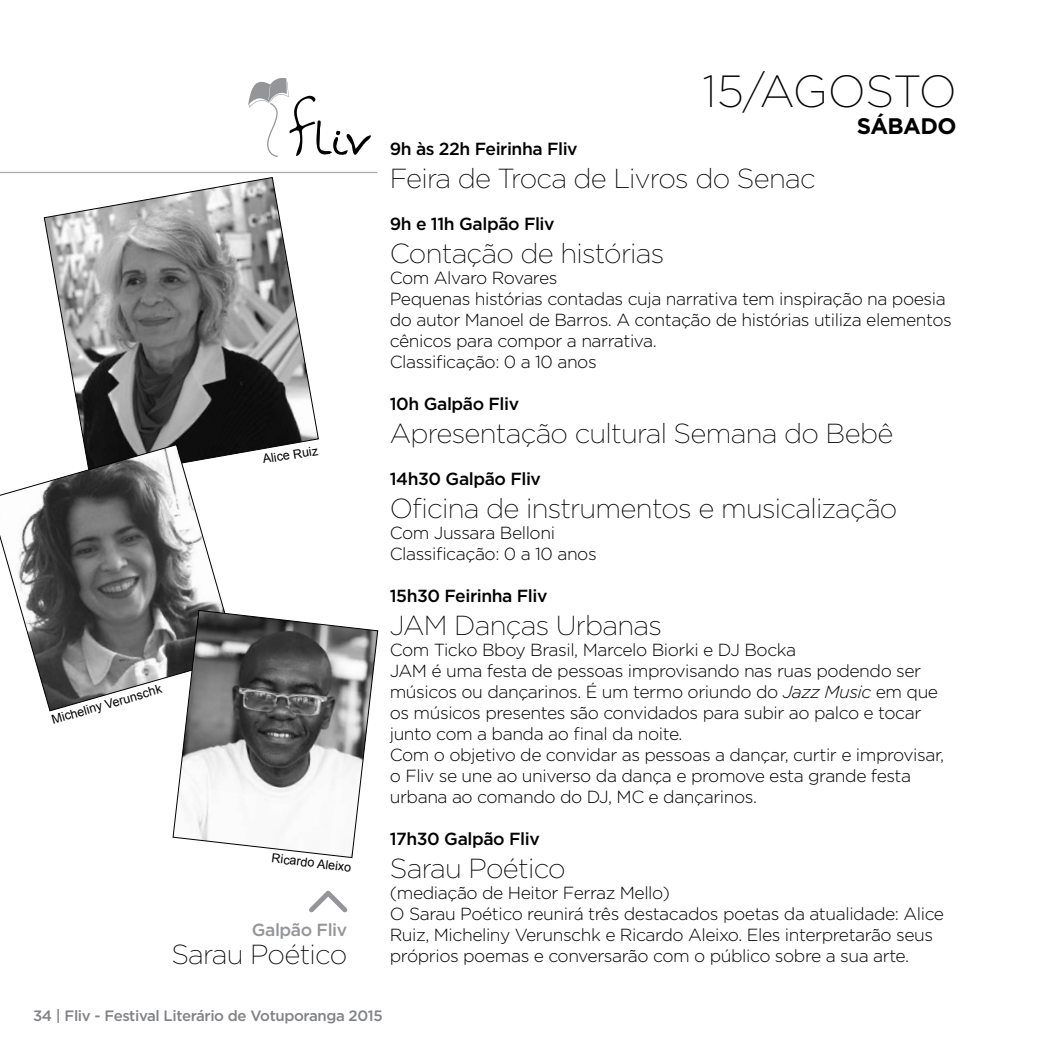
<style>
.page{position:relative;width:1063px;height:1063px;background:#fff}
.page>*{position:absolute;margin:0;border:0;box-sizing:border-box;transform-origin:0 0}
.t1{font:200 45px "Gotham";letter-spacing:-.01em;color:#000}
.t2{font:200 27.5px "Gotham";letter-spacing:-.025em;color:#000}
.t3{font:700 22.5px "Gotham";letter-spacing:-.025em;color:#000}
.t4{font:300 17.5px/21px "Gotham";letter-spacing:-.025em;color:#000}
.t5{font:500 17.5px "Gotham";letter-spacing:-.025em;color:#000}
.t6{font:500 17.5px "Gotham";letter-spacing:-.025em;color:#939598}
.t7{font:500 15px "Gotham";letter-spacing:-.025em;color:#808285}
.t8{font:12.5px "Arial";color:#000}
.s1{font-style:italic}
</style>
<div class="page">
<svg style="left:248px;top:78px;width:123px;height:79px"></svg>
<hr style="left:0;top:172px;width:377px;height:1px;background:#a7a9ac">
<svg style="left:309px;top:891px;width:39px;height:22px"></svg>
<svg style="left:44px;top:177px;width:275px;height:277px"></svg>
<svg style="left:0;top:444px;width:238px;height:268px"></svg>
<svg style="left:172px;top:610px;width:206px;height:248px"></svg>
<p class="t8" style="left:262px;top:451px;width:57px;rotate:-9deg">Alice Ruiz</p>
<p class="t8" style="left:50px;top:712px;width:115px;rotate:-16deg">Micheliny Verunschk</p>
<p class="t8" style="left:273px;top:850px;width:81px;rotate:7deg">Ricardo Aleixo</p>
<p class="t6" style="left:252px;top:919px;width:97px">Galpão Fliv</p>
<h2 class="t2" style="left:171px;top:937px;width:177px">Sarau Poético</h2>
<h1 class="t1" style="left:703px;top:63px;width:256px">15/AGOSTO</h1>
<p class="t3" style="left:857px;top:111px;width:101px">SÁBADO</p>
<p class="t5" style="left:390px;top:137px;width:189px">9h às 22h Feirinha Fliv</p>
<h2 class="t2" style="left:390px;top:161px;width:427px">Feira de Troca de Livros do Senac</h2>
<p class="t5" style="left:390px;top:212px;width:166px">9h e 11h Galpão Fliv</p>
<h2 class="t2" style="left:390px;top:236px;width:276px">Contação de histórias</h2>
<p class="t4" style="left:390px;top:267px;width:564px">Com Alvaro Rovares<br>Pequenas histórias contadas cuja narrativa tem inspiração na poesia do autor Manoel de Barros. A contação de histórias utiliza elementos cênicos para compor a narrativa.<br>Classificação: 0 a 10 anos</p>
<p class="t5" style="left:390px;top:392px;width:131px">10h Galpão Fliv</p>
<h2 class="t2" style="left:390px;top:416px;width:505px">Apresentação cultural Semana do Bebê</h2>
<p class="t5" style="left:390px;top:467px;width:153px">14h30 Galpão Fliv</p>
<h2 class="t2" style="left:390px;top:491px;width:509px">Oficina de instrumentos e musicalização</h2>
<p class="t4" style="left:390px;top:522px;width:208px">Com Jussara Belloni<br>Classificação: 0 a 10 anos</p>
<p class="t5" style="left:390px;top:584px;width:159px">15h30 Feirinha Fliv</p>
<h2 class="t2" style="left:390px;top:608px;width:274px">JAM Danças Urbanas</h2>
<p class="t4" style="left:390px;top:639px;width:556px">Com Ticko Bboy Brasil, Marcelo Biorki e DJ Bocka<br>JAM é uma festa de pessoas improvisando nas ruas podendo ser músicos ou dançarinos. É um termo oriundo do <span class="s1">Jazz Music</span> em que os músicos presentes são convidados para subir ao palco e tocar junto com a banda ao final da noite.<br>Com o objetivo de convidar as pessoas a dançar, curtir e improvisar, o Fliv se une ao universo da dança e promove esta grande festa urbana ao comando do DJ, MC e dançarinos.</p>
<p class="t5" style="left:390px;top:827px;width:151px">17h30 Galpão Fliv</p>
<h2 class="t2" style="left:390px;top:851px;width:177px">Sarau Poético</h2>
<p class="t4" style="left:390px;top:882px;width:556px">(mediação de Heitor Ferraz Mello)<br>O Sarau Poético reunirá três destacados poetas da atualidade: Alice Ruiz, Micheliny Verunschk e Ricardo Aleixo. Eles interpretarão seus próprios poemas e conversarão com o público sobre a sua arte.</p>
<p class="t7" style="left:33px;top:1006px;width:351px">34 | Fliv - Festival Literário de Votuporanga 2015</p>
</div>
